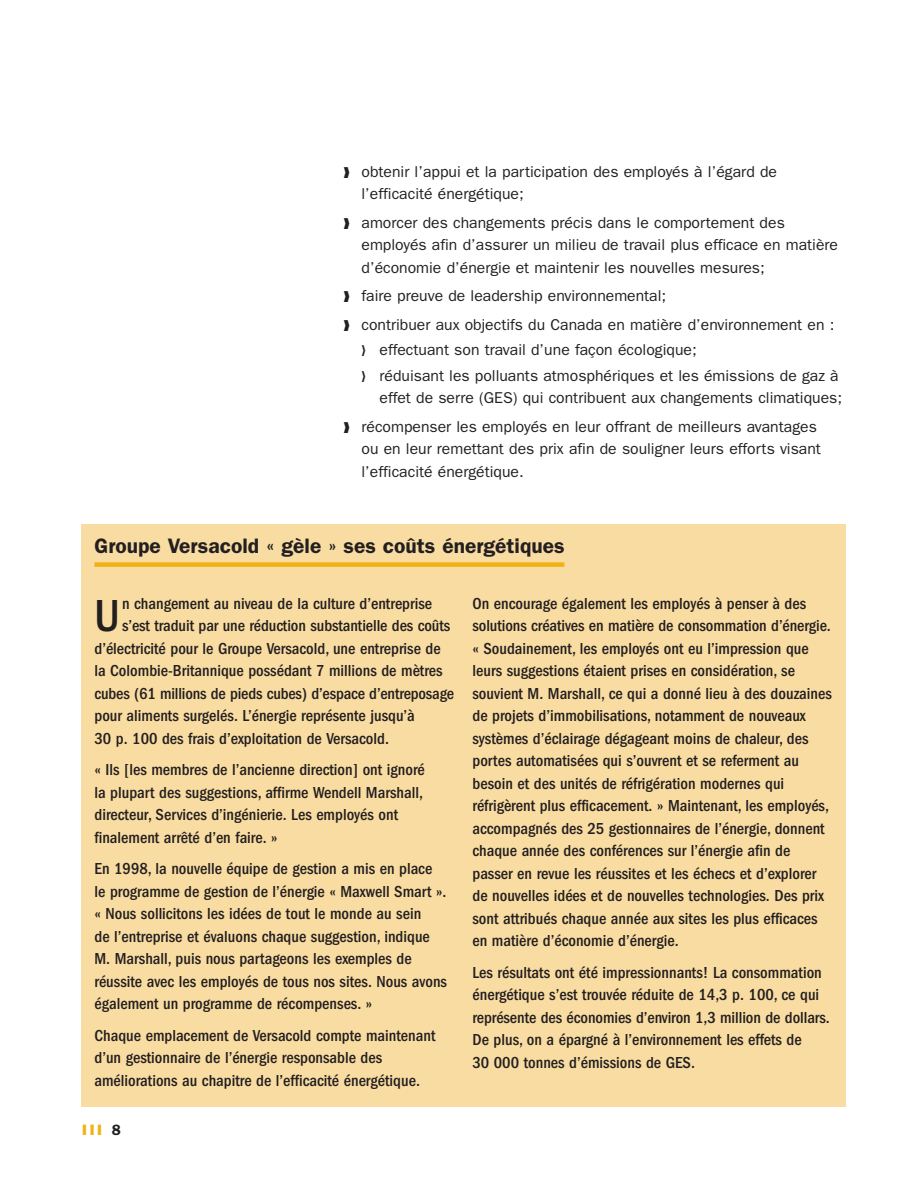
<style>
.page{position:relative;width:918px;height:1188px;background:#fff}
.page>*{position:absolute;margin:0;border:0;box-sizing:border-box;transform-origin:0 0}
.t1{font:500 condensed 46.5px "Franklin Gothic";color:#231f20}
.t2{font:600 21px "Franklin Gothic";color:#231f20}
.t3{font:500 condensed 16.5px/22.5px "Franklin Gothic";color:#231f20}
.t4{font:15.75px/22.5px "Franklin Gothic";color:#231f20}
.t5{font:600 15px "Franklin Gothic";color:#231f20}
.s1{color:#efb211}
</style>
<div class="page">
<div style="left:81px;top:524px;width:765px;height:583px;background:#f9dca1"></div>
<div style="left:94px;top:562px;width:470px;height:5px;background:#efb211"></div>
<p class="t4" style="left:362px;top:162px;width:417px;text-indent:-18px">❱ obtenir l’appui et la participation des employés à l’égard de l’efficacité énergétique;</p>
<p class="t4" style="left:362px;top:213px;width:478px;text-indent:-18px">❱ amorcer des changements précis dans le comportement des employés afin d’assurer un milieu de travail plus efficace en matière d’économie d’énergie et maintenir les nouvelles mesures;</p>
<p class="t4" style="left:344px;top:283px;width:492px;line-height:28.5px">❱ faire preuve de leadership environnemental;<br>❱ contribuer aux objectifs du Canada en matière d’environnement en :</p>
<p class="t4" style="left:362px;top:339px;width:479px;line-height:25.5px">❭ effectuant son travail d’une façon écologique;<br>❭ réduisant les polluants atmosphériques et les émissions de gaz à</p>
<p class="t4" style="left:344px;top:385px;width:500px;line-height:28.5px;text-indent:36px">effet de serre (GES) qui contribuent aux changements climatiques; ❱ récompenser les employés en leur offrant de meilleurs avantages</p>
<p class="t4" style="left:362px;top:439px;width:461px">ou en leur remettant des prix afin de souligner leurs efforts visant l’efficacité énergétique.</p>
<p class="t2" style="left:94px;top:539px;width:472px">Groupe Versacold « gèle » ses coûts énergétiques</p>
<h1 class="t1" style="left:94px;top:600px;width:27px">U</h1>
<p class="t3" style="left:122px;top:594px;width:312px">n changement au niveau de la culture d’entreprise</p>
<p class="t3" style="left:122px;top:616px;width:330px">s’est traduit par une réduction substantielle des coûts</p>
<p class="t3" style="left:94px;top:639px;width:348px">d’électricité pour le Groupe Versacold, une entreprise de</p>
<p class="t3" style="left:94px;top:661px;width:350px">la Colombie-Britannique possédant 7 millions de mètres</p>
<p class="t3" style="left:94px;top:684px;width:361px">cubes (61 millions de pieds cubes) d’espace d’entreposage</p>
<p class="t3" style="left:94px;top:706px;width:322px">pour aliments surgelés. L’énergie représente jusqu’à</p>
<p class="t3" style="left:94px;top:729px;width:296px">30 p. 100 des frais d’exploitation de Versacold.</p>
<p class="t3" style="left:94px;top:760px;width:332px">« Ils [les membres de l’ancienne direction] ont ignoré la plupart des suggestions, affirme Wendell Marshall, directeur, Services d’ingénierie. Les employés ont finalement arrêté d’en faire. »</p>
<p class="t3" style="left:94px;top:859px;width:354px">En 1998, la nouvelle équipe de gestion a mis en place le programme de gestion de l’énergie « Maxwell Smart ». « Nous sollicitons les idées de tout le monde au sein<br>de l’entreprise et évaluons chaque suggestion, indique M. Marshall, puis nous partageons les exemples de réussite avec les employés de tous nos sites. Nous avons également un programme de récompenses. »</p>
<p class="t3" style="left:94px;top:1026px;width:343px">Chaque emplacement de Versacold compte maintenant d’un gestionnaire de l’énergie responsable des améliorations au chapitre de l’efficacité énergétique.</p>
<p class="t5" style="left:82px;top:1125px;width:40px"><span class="s1">❙❙❙</span> 8</p>
<p class="t3" style="left:472px;top:594px;width:361px">On encourage également les employés à penser à des solutions créatives en matière de consommation d’énergie. « Soudainement, les employés ont eu l’impression que leurs suggestions étaient prises en considération, se souvient M. Marshall, ce qui a donné lieu à des douzaines de projets d’immobilisations, notamment de nouveaux systèmes d’éclairage dégageant moins de chaleur, des portes automatisées qui s’ouvrent et se referment au besoin et des unités de réfrigération modernes qui réfrigèrent plus efficacement. » Maintenant, les employés, accompagnés des 25 gestionnaires de l’énergie, donnent chaque année des conférences sur l’énergie afin de passer en revue les réussites et les échecs et d’explorer de nouvelles idées et de nouvelles technologies. Des prix sont attribués chaque année aux sites les plus efficaces en matière d’économie d’énergie.</p>
<p class="t3" style="left:472px;top:963px;width:359px">Les résultats ont été impressionnants! La consommation énergétique s’est trouvée réduite de 14,3 p. 100, ce qui représente des économies d’environ 1,3 million de dollars.<br>De plus, on a épargné à l’environnement les effets de<br>30 000 tonnes d’émissions de GES.</p>
</div>
